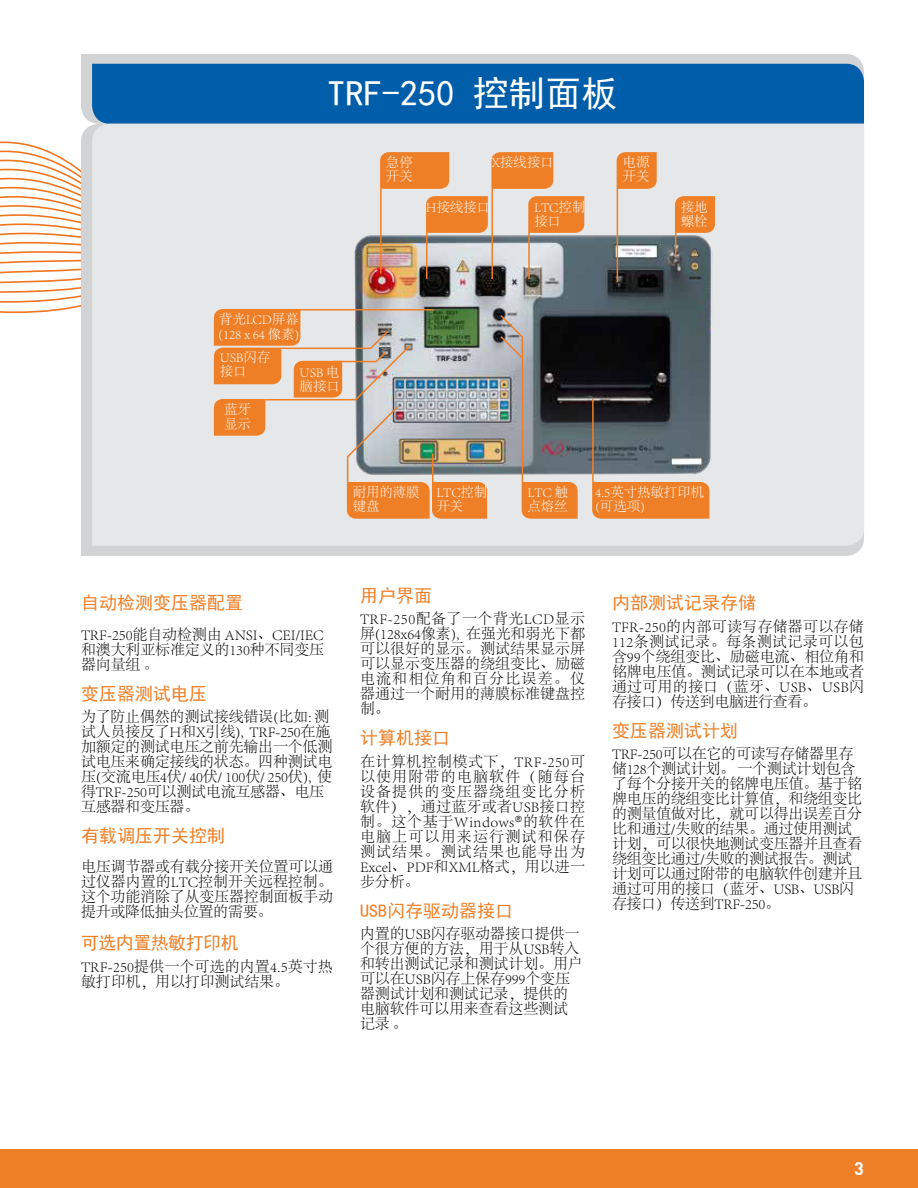
<style>
.page{position:relative;width:918px;height:1188px;background:#fff}
.page>*{position:absolute;margin:0;border:0;box-sizing:border-box;transform-origin:0 0}
.t1{font:36px "Sim Hei";letter-spacing:.005em;color:#fff}
.t2{font:18px "Sim Hei";color:#ef7f26}
.t3{font:18px "Sim Hei";letter-spacing:-.03em;color:#ef7f26}
.t4{font:700 18px "DIN";color:#fff}
.t5{font:300 15px/15px "Adobe Song Std";letter-spacing:-.01em;color:#000;text-align:justify}
.t6{font:300 13.5px/15px "Adobe Song Std";letter-spacing:-.01em;color:#fff}
</style>
<div class="page">
<div style="left:0;top:1149px;width:918px;height:39px;background:#ef7f26"></div>
<div style="left:81px;top:125px;width:781px;height:431px;background:#d1d3d4"></div>
<svg style="left:81px;top:54px;width:781px;height:69px;background:#ccd0d3"></svg>
<div style="left:92px;top:64px;width:772px;height:60px;background:#005da9"></div>
<div style="left:92px;top:124px;width:772px;height:422px;background:#e6e7e8"></div>
<img style="left:584px;top:231px;width:128px;height:245px">
<svg style="left:617px;top:152px;width:40px;height:37px"></svg>
<hr style="left:617px;top:189px;width:1px;height:93px;background:#ef7f26">
<svg style="left:675px;top:196px;width:40px;height:61px;background:#c48450"></svg>
<div style="left:592px;top:482px;width:117px;height:37px;background:#ef7f26"></div>
<hr style="left:592px;top:399px;width:2px;height:83px;background:#ef7f26">
<svg style="left:0;top:142px;width:584px;height:377px;background:#d4c6bb"></svg>
<h1 class="t1" style="left:328px;top:75px;width:291px">TRF-250 控制面板</h1>
<p class="t6" style="left:386px;top:155px;width:28px">急停开关</p>
<p class="t6" style="left:491px;top:155px;width:64px">X接线接口</p>
<p class="t6" style="left:534px;top:200px;width:53px">LTC控制接口</p>
<p class="t6" style="left:426px;top:200px;width:66px">H接线接口</p>
<p class="t6" style="left:623px;top:155px;width:28px">电源开关</p>
<p class="t6" style="left:681px;top:200px;width:28px">接地螺栓</p>
<p class="t6" style="left:218px;top:312px;width:83px">背光LCD屏幕(128 x 64 像素)</p>
<p class="t6" style="left:220px;top:350px;width:52px">USB闪存接口</p>
<p class="t6" style="left:224px;top:402px;width:28px">蓝牙显示</p>
<p class="t6" style="left:300px;top:365px;width:42px">USB 电脑接口</p>
<p class="t6" style="left:353px;top:485px;width:68px">耐用的薄膜键盘</p>
<p class="t6" style="left:436px;top:485px;width:52px">LTC控制开关</p>
<p class="t6" style="left:595px;top:485px;width:110px">4.5英寸热敏打印机(可选项)</p>
<p class="t6" style="left:528px;top:485px;width:42px">LTC 触点熔丝</p>
<p class="t2" style="left:81px;top:594px;width:163px">自动检测变压器配置</p>
<p class="t5" style="left:81px;top:627px;width:245px">TRF-250能自动检测由 ANSI、CEI/IEC和澳大利亚标准定义的130种不同变压器向量组 。</p>
<p class="t2" style="left:81px;top:684px;width:127px">变压器测试电压</p>
<p class="t5" style="left:81px;top:710px;width:253px;text-align:left">为了防止偶然的测试接线错误(比如: 测试人员接反了H和X引线), TRF-250在施加额定的测试电压之前先输出一个低测试电压来确定接线的状态。四种测试电压(交流电压4伏/ 40伏/ 100伏/ 250伏), 使得TRF-250可以测试电流互感器、电压互感器和变压器。</p>
<p class="t2" style="left:81px;top:827px;width:145px">有载调压开关控制</p>
<p class="t5" style="left:81px;top:859px;width:254px">电压调节器或有载分接开关位置可以通过仪器内置的LTC控制开关远程控制。这个功能消除了从变压器控制面板手动提升或降低抽头位置的需要。</p>
<p class="t3" style="left:81px;top:934px;width:159px">可选内置热敏打印机</p>
<p class="t5" style="left:81px;top:959px;width:253px">TRF-250提供一个可选的内置4.5英寸热敏打印机，用以打印测试结果。</p>
<p class="t2" style="left:360px;top:586px;width:73px">用户界面</p>
<p class="t5" style="left:360px;top:612px;width:227px">TRF-250配备了一个背光LCD显示屏(128x64像素), 在强光和弱光下都可以很好的显示。测试结果显示屏可以显示变压器的绕组变比、励磁电流和相位角和百分比误差。仪器通过一个耐用的薄膜标准键盘控制。</p>
<p class="t2" style="left:360px;top:729px;width:91px">计算机接口</p>
<p class="t5" style="left:360px;top:754px;width:227px">在计算机控制模式下，TRF-250可以使用附带的电脑软件（随每台设备提供的变压器绕组变比分析软件），通过蓝牙或者USB接口控制。这个基于Windows<sup>®</sup>的软件在电脑上可以用来运行测试和保存测试结果。测试结果也能导出为Excel、PDF和XML格式，用以进一步分析。</p>
<p class="t2" style="left:360px;top:901px;width:154px">USB闪存驱动器接口</p>
<p class="t5" style="left:360px;top:927px;width:224px;text-align:left">内置的USB闪存驱动器接口提供一个很方便的方法，用于从USB转入和转出测试记录和测试计划。用户可以在USB闪存上保存999个变压器测试计划和测试记录，提供的电脑软件可以用来查看这些测试记录 。</p>
<p class="t2" style="left:612px;top:594px;width:145px">内部测试记录存储</p>
<p class="t5" style="left:612px;top:619px;width:254px">TFR-250的内部可读写存储器可以存储112条测试记录。每条测试记录可以包含99个绕组变比、励磁电流、相位角和铭牌电压值。测试记录可以在本地或者通过可用的接口（蓝牙、USB、USB闪存接口）传送到电脑进行查看。</p>
<p class="t2" style="left:612px;top:721px;width:127px">变压器测试计划</p>
<p class="t5" style="left:612px;top:747px;width:252px;text-align:left">TRF-250可以在它的可读写存储器里存储128个测试计划。 一个测试计划包含了每个分接开关的铭牌电压值。基于铭牌电压的绕组变比计算值，和绕组变比的测量值做对比，就可以得出误差百分比和通过/失败的结果。通过使用测试计划，可以很快地测试变压器并且查看绕组变比通过/失败的测试报告。测试计划可以通过附带的电脑软件创建并且通过可用的接口（蓝牙、USB、USB闪存接口）传送到TRF-250。</p>
<p class="t4" style="left:854px;top:1158px;width:11px">3</p>
</div>
